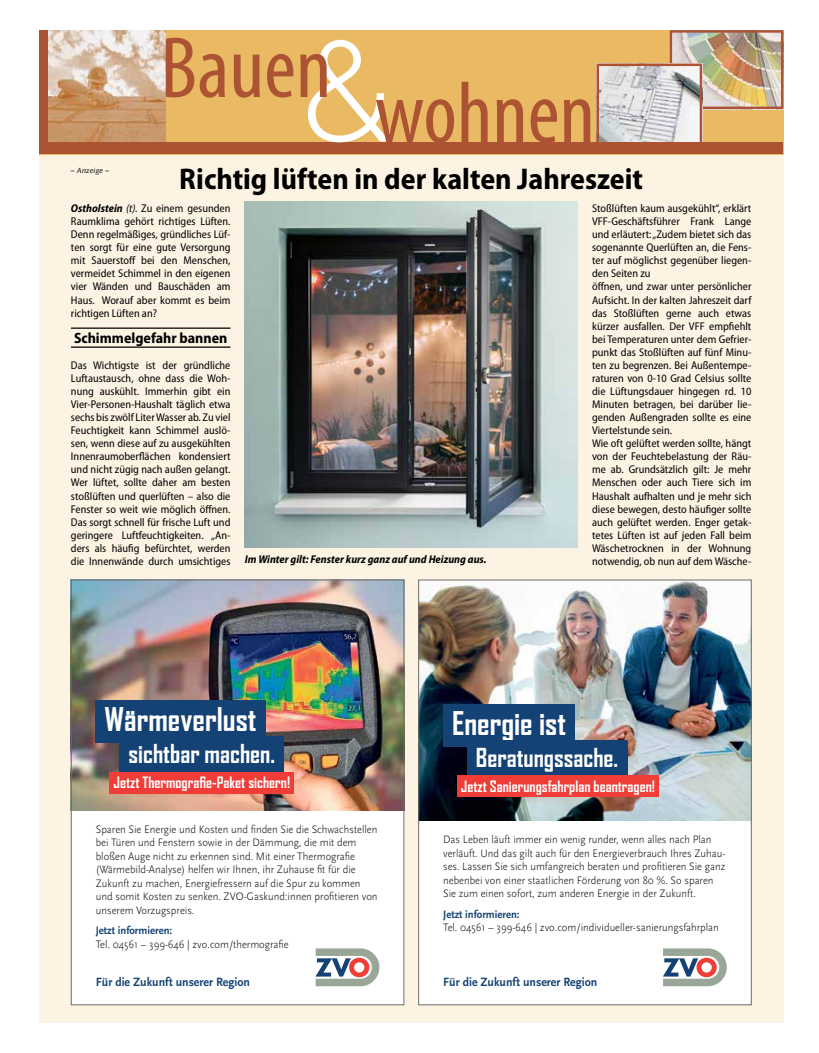
<style>
.page{position:relative;width:819px;height:1053px;background:#fff}
.page>*{position:absolute;margin:0;border:0;box-sizing:border-box;transform-origin:0 0}
.t1{font:condensed 87.5px "Myriad Pro";color:#ab5333}
.t2{font:700 31.25px "Agency FB";color:#fff}
.t3{font:700 semi-condensed 30px "Myriad Pro";color:#000}
.t4{font:700 25px "Agency FB";color:#fff}
.t5{font:700 15px "Agency FB";color:#fff}
.t6{font:700 semi-condensed 15px "Myriad Pro";color:#000}
.t7{font:700 12.5px "Scala Sans Pro";color:#144274;scale:.95 1}
.t8{font:semi-condensed 11.25px/13px "Myriad Pro";color:#000;text-align:justify}
.t9{font:300 11.25px/13.5px "Scala Sans Pro";color:#000;scale:.95 1}
.t10{font:italic 700 semi-condensed 11.25px "Myriad Pro";color:#000}
.t11{font:italic 7.5px "Syntax LT Std";letter-spacing:.01em;color:#000}
.s1{font-family:"DIN";font-weight:300;font-stretch:normal;font-size:141.62px;color:#fff}
.s2{font-weight:700;font-style:italic}
.s3{font-style:italic}
.s4{font-weight:700;color:#144274}
</style>
<div class="page">
<div style="left:39px;top:30px;width:744px;height:992px;background:#fcf3e3"></div>
<div style="left:418px;top:579px;width:333px;height:426px;background:#fff"></div>
<img style="left:420px;top:581px;width:329px;height:239px">
<svg style="left:663px;top:948px;width:63px;height:38px"></svg>
<div style="left:443px;top:704px;width:132px;height:42px;background:#144274"></div>
<div style="left:467px;top:740px;width:160px;height:35px;background:#144274"></div>
<div style="left:457px;top:775px;width:202px;height:22px;background:#f13d37"></div>
<div style="left:418px;top:579px;width:333px;height:426px;border:1px solid #6f6a66"></div>
<div style="left:71px;top:579px;width:333px;height:426px;background:#fff"></div>
<img style="left:73px;top:581px;width:329px;height:229px">
<svg style="left:315px;top:948px;width:64px;height:38px"></svg>
<div style="left:96px;top:700px;width:170px;height:42px;background:#144274"></div>
<div style="left:120px;top:736px;width:164px;height:35px;background:#144274"></div>
<div style="left:110px;top:771px;width:184px;height:22px;background:#f13d37"></div>
<div style="left:71px;top:579px;width:333px;height:426px;border:1px solid #6f6a66"></div>
<div style="left:39px;top:30px;width:744px;height:124px;background:#e9ba63"></div>
<img style="left:672px;top:33px;width:108px;height:73px">
<div style="left:669px;top:30px;width:114px;height:79px;border:2px solid #ab5333"></div>
<img style="left:48px;top:30px;width:118px;height:112px">
<img style="left:599px;top:67px;width:100px;height:75px">
<div style="left:596px;top:64px;width:106px;height:81px;border:2px solid #ab5333"></div>
<div style="left:40px;top:142px;width:742px;height:12px;background:#ab5333"></div>
<div style="left:39px;top:30px;width:9px;height:118px;background:#ab5333"></div>
<hr style="left:71px;top:327px;width:159px;height:2px;background:#000">
<hr style="left:71px;top:346px;width:159px;height:2px;background:#000">
<img style="left:245px;top:201px;width:333px;height:346px">
<p class="t1" style="left:160px;top:66px;width:436px">Bauen<span class="s1">&amp;</span>wohnen</p>
<p class="t3" style="left:179px;top:162px;width:465px">Richtig lüften in der kalten Jahreszeit</p>
<p class="t8" style="left:592px;top:202px;width:161px;text-align:left">Stoßlüften kaum ausgekühlt“, erklärt VFF-Geschäftsführer Frank Lange und erläutert: „Zudem bietet sich das sogenannte Querlüften an, die Fens&shy;ter auf möglichst gegenüber liegen&shy;den Seiten zu<br>öffnen, und zwar unter persönlicher Aufsicht. In der kalten Jahreszeit darf das Stoßlüften gerne auch etwas kürzer ausfallen. Der VFF empfiehlt bei Temperaturen unter dem Gefrier&shy;punkt das Stoßlüften auf fünf Minu&shy;ten zu begrenzen. Bei Außentempe&shy;raturen von 0-10 Grad Celsius sollte die Lüftungsdauer hingegen rd. 10<br>Minuten betragen, bei darüber lie&shy;genden Außengraden sollte es eine Viertelstunde sein.<br>Wie oft gelüftet werden sollte, hängt von der Feuchtebelastung der Räu&shy;me ab. Grundsätzlich gilt: Je mehr Menschen oder auch Tiere sich im Haushalt aufhalten und je mehr sich diese bewegen, desto häufiger sollte auch gelüftet werden. Enger getak&shy;tetes Lüften ist auf jeden Fall beim Wäschetrocknen in der Wohnung</p>
<p class="t10" style="left:245px;top:553px;width:243px">Im Winter gilt: Fenster kurz ganz auf und Heizung aus.</p>
<p class="t8" style="left:592px;top:555px;width:161px">notwendig, ob nun auf dem Wäsche-</p>
<p class="t11" style="left:71px;top:166px;width:40px">– Anzeige –</p>
<p class="t8" style="left:71px;top:202px;width:161px"><span class="s2">Ostholstein</span> <span class="s3">(t).</span> Zu einem gesunden Raumklima gehört richtiges Lüften.<br>Denn regelmäßiges, gründliches Lüf&shy;ten sorgt für eine gute Versorgung mit Sauerstoff bei den Menschen, vermeidet Schimmel in den eigenen vier Wänden und Bauschäden am Haus. Worauf aber kommt es beim richtigen Lüften an?</p>
<p class="t6" style="left:74px;top:329px;width:155px">Schimmelgefahr bannen</p>
<p class="t8" style="left:71px;top:359px;width:161px">Das Wichtigste ist der gründliche Luftaustausch, ohne dass die Woh&shy;nung auskühlt. Immerhin gibt ein Vier-Personen-Haushalt täglich etwa sechs bis zwölf Liter Wasser ab. Zu viel Feuchtigkeit kann Schimmel auslö&shy;sen, wenn diese auf zu ausgekühlten Innenraumoberflächen kondensiert und nicht zügig nach außen gelangt.<br>Wer lüftet, sollte daher am besten stoßlüften und querlüften – also die Fenster so weit wie möglich öffnen.<br>Das sorgt schnell für frische Luft und geringere Luftfeuchtigkeiten. „An&shy;ders als häufig befürchtet, werden die Innenwände durch umsichtiges</p>
<p class="t2" style="left:105px;top:700px;width:153px">Wärmeverlust</p>
<p class="t4" style="left:128px;top:737px;width:148px">sichtbar machen.</p>
<p class="t5" style="left:113px;top:773px;width:178px">Jetzt Thermografie-Paket sichern!</p>
<p class="t9" style="left:96px;top:822px;width:298px">Sparen Sie Energie und Kosten und finden Sie die Schwachstellen bei Türen und Fenstern sowie in der Dämmung, die mit dem bloßen Auge nicht zu erkennen sind. Mit einer Thermografie (Wärmebild-Analyse) helfen wir Ihnen, ihr Zuhause fit für die Zukunft zu machen, Energiefressern auf die Spur zu kommen und somit Kosten zu senken. ZVO-Gaskund:innen profitieren von unserem Vorzugspreis.</p>
<p class="t9" style="left:96px;top:923px;width:204px"><span class="s4">Jetzt informieren:<br></span>Tel. 04561 – 399-646 | zvo.com/thermografie</p>
<p class="t7" style="left:96px;top:974px;width:164px">Für die Zukunft unserer Region</p>
<p class="t2" style="left:452px;top:704px;width:115px">Energie ist</p>
<p class="t4" style="left:476px;top:741px;width:144px">Beratungssache.</p>
<p class="t5" style="left:461px;top:777px;width:196px">Jetzt Sanierungsfahrplan beantragen!</p>
<p class="t9" style="left:443px;top:832px;width:299px">Das Leben läuft immer ein wenig runder, wenn alles nach Plan verläuft. Und das gilt auch für den Energieverbrauch Ihres Zuhau&shy;ses. Lassen Sie sich umfangreich beraten und profitieren Sie ganz nebenbei von einer staatlichen Förderung von 80 %. So sparen Sie zum einen sofort, zum anderen Energie in der Zukunft.</p>
<p class="t9" style="left:443px;top:907px;width:292px"><span class="s4">Jetzt informieren:<br></span>Tel. 04561 – 399-646 | zvo.com/individueller-sanierungsfahrplan</p>
<p class="t7" style="left:443px;top:974px;width:164px">Für die Zukunft unserer Region</p>
</div>
